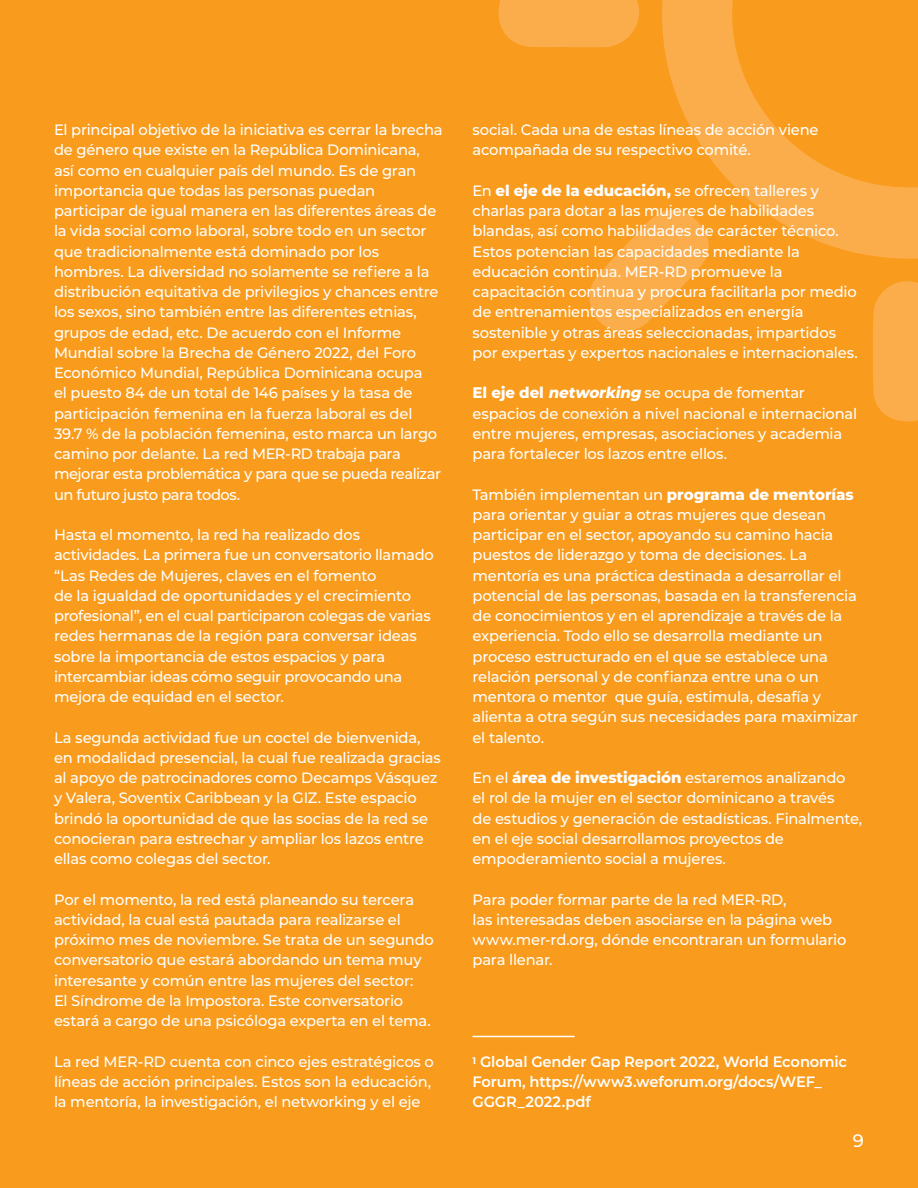
<style>
.page{position:relative;width:918px;height:1188px;background:#f99b1c}
.page>*{position:absolute;margin:0;border:0;box-sizing:border-box;transform-origin:0 0}
.t1{font:500 18px "Montserrat";color:#fff}
.t2{font:500 15px/20.2px "Montserrat";letter-spacing:-.015em;color:#fff}
.t3{font:600 15px/20.2px "Montserrat";letter-spacing:-.01em;color:#fff}
.s1{font-weight:800;font-size:15.3px}
.s2{font-weight:800;font-style:italic;font-size:15.3px}
</style>
<div class="page">
<svg style="left:662px;top:0;width:256px;height:259px"></svg>
<svg style="left:498px;top:0;width:141px;height:48px;background:#faab46"></svg>
<svg style="left:589px;top:206px;width:124px;height:126px"></svg>
<svg style="left:873px;top:281px;width:45px;height:140px;background:#faab47"></svg>
<hr style="left:472px;top:1036px;width:103px;height:1px;background:#fff">
<p class="t2" style="left:54px;top:119px;width:390px">El principal objetivo de la iniciativa es cerrar la brecha de género que existe en la República Dominicana, así como en cualquier país del mundo. Es de gran importancia que todas las personas puedan participar de igual manera en las diferentes áreas de la vida social como laboral, sobre todo en un sector que tradicionalmente está dominado por los hombres. La diversidad no solamente se refiere a la distribución equitativa de privilegios y chances entre los sexos, sino también entre las diferentes etnias, grupos de edad, etc. De acuerdo con el Informe Mundial sobre la Brecha de Género 2022, del Foro Económico Mundial, República Dominicana ocupa<br>el puesto 84 de un total de 146 países y la tasa de participación femenina en la fuerza laboral es del 39.7 % de la población femenina, esto marca un largo camino por delante. La red MER-RD trabaja para mejorar esta problemática y para que se pueda realizar un futuro justo para todos.</p>
<p class="t2" style="left:54px;top:524px;width:381px">Hasta el momento, la red ha realizado dos actividades. La primera fue un conversatorio llamado “Las Redes de Mujeres, claves en el fomento<br>de la igualdad de oportunidades y el crecimiento profesional”, en el cual participaron colegas de varias redes hermanas de la región para conversar ideas sobre la importancia de estos espacios y para intercambiar ideas cómo seguir provocando una mejora de equidad en el sector.</p>
<p class="t2" style="left:54px;top:726px;width:388px">La segunda actividad fue un coctel de bienvenida, en modalidad presencial, la cual fue realizada gracias al apoyo de patrocinadores como Decamps Vásquez y Valera, Soventix Caribbean y la GIZ. Este espacio brindó la oportunidad de que las socias de la red se conocieran para estrechar y ampliar los lazos entre ellas como colegas del sector.</p>
<p class="t2" style="left:54px;top:888px;width:381px">Por el momento, la red está planeando su tercera actividad, la cual está pautada para realizarse el próximo mes de noviembre. Se trata de un segundo conversatorio que estará abordando un tema muy interesante y común entre las mujeres del sector:<br>El Síndrome de la Impostora. Este conversatorio estará a cargo de una psicóloga experta en el tema.</p>
<p class="t2" style="left:54px;top:1050px;width:381px">La red MER-RD cuenta con cinco ejes estratégicos o líneas de acción principales. Estos son la educación, la mentoría, la investigación, el networking y el eje</p>
<p class="t2" style="left:472px;top:119px;width:348px">social. Cada una de estas líneas de acción viene acompañada de su respectivo comité.</p>
<p class="t2" style="left:472px;top:180px;width:387px">En <span class="s1">el eje de la educación,</span> se ofrecen talleres y charlas para dotar a las mujeres de habilidades blandas, así como habilidades de carácter técnico.<br>Estos potencian las capacidades mediante la educación continua. MER-RD promueve la capacitación continua y procura facilitarla por medio de entrenamientos especializados en energía sostenible y otras áreas seleccionadas, impartidos por expertas y expertos nacionales e internacionales.</p>
<p class="t2" style="left:472px;top:382px;width:386px"><span class="s1">El eje del</span> <span class="s2">networking</span>se ocupa de fomentar espacios de conexión a nivel nacional e internacional entre mujeres, empresas, asociaciones y academia para fortalecer los lazos entre ellos.</p>
<p class="t2" style="left:472px;top:483px;width:387px">También implementan un <span class="s1">programa de mentorías </span>para orientar y guiar a otras mujeres que desean participar en el sector, apoyando su camino hacia puestos de liderazgo y toma de decisiones. La mentoría es una práctica destinada a desarrollar el potencial de las personas, basada en la transferencia de conocimientos y en el aprendizaje a través de la experiencia. Todo ello se desarrolla mediante un proceso estructurado en el que se establece una relación personal y de confianza entre una o un mentora o mentor que guía, estimula, desafía y alienta a otra según sus necesidades para maximizar el talento.</p>
<p class="t2" style="left:472px;top:767px;width:391px">En el <span class="s1">área de investigación</span> estaremos analizando<br>el rol de la mujer en el sector dominicano a través<br>de estudios y generación de estadísticas. Finalmente, en el eje social desarrollamos proyectos de empoderamiento social a mujeres.</p>
<p class="t2" style="left:472px;top:888px;width:375px">Para poder formar parte de la red MER-RD,<br>las interesadas deben asociarse en la página web www.mer-rd.org, dónde encontraran un formulario para llenar.</p>
<p class="t3" style="left:472px;top:1050px;width:376px"><sup>1</sup> Global Gender Gap Report 2022, World Economic<br>Forum, https://www3.weforum.org/docs/WEF_<br>GGGR_2022.pdf</p>
<p class="t1" style="left:853px;top:1128px;width:13px">9</p>
</div>
